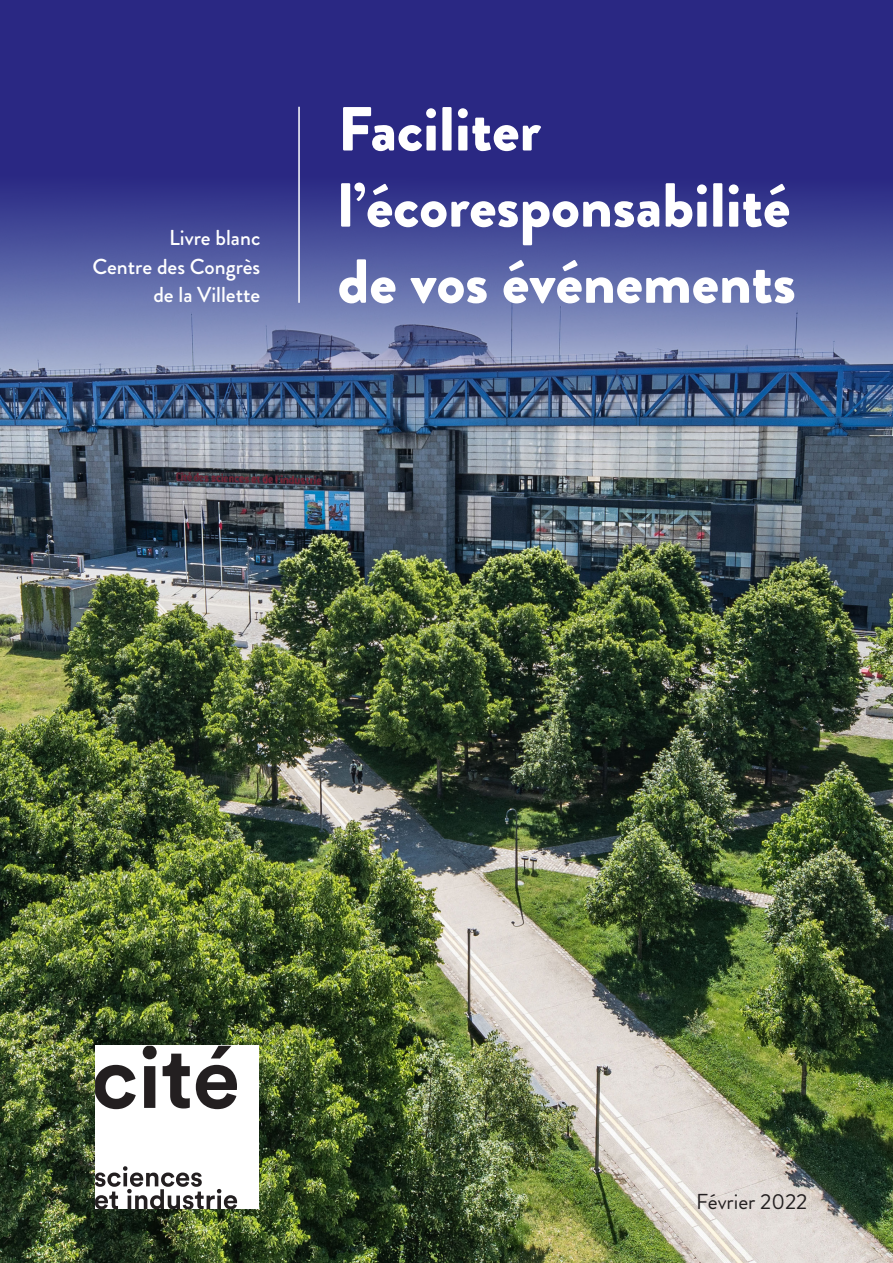
<style>
.page{position:relative;width:893px;height:1263px;background:#fff}
.page>*{position:absolute;margin:0;border:0;box-sizing:border-box;transform-origin:0 0}
.t1{font:900 62.1px/76.2px "Brandon Grotesque";color:#fff}
.t2{font:500 21.6px/28.8px "Brandon Grotesque";color:#fff;text-align:right}
.t3{font:21.6px "Brandon Grotesque";color:#231f20}
</style>
<div class="page">
<img style="left:0;top:436px;width:893px;height:827px">
<svg style="left:0;top:0;width:893px;height:436px;background:#434a91"></svg>
<hr style="left:298px;top:107px;width:2px;height:196px;background:#fff">
<div style="left:95px;top:1046px;width:163px;height:163px;background:#fff"></div>
<svg style="left:95px;top:1166px;width:142px;height:43px"></svg>
<svg style="left:95px;top:1046px;width:142px;height:63px"></svg>
<p class="t2" style="left:169px;top:223px;width:93px">Livre blanc</p>
<p class="t2" style="left:92px;top:252px;width:169px">Centre des Congrès de la Villette</p>
<p class="t1" style="left:338px;top:92px;width:460px">Faciliter l’écoresponsabilité de vos événements</p>
<p class="t3" style="left:696px;top:1187px;width:113px">Février 2022</p>
</div>
